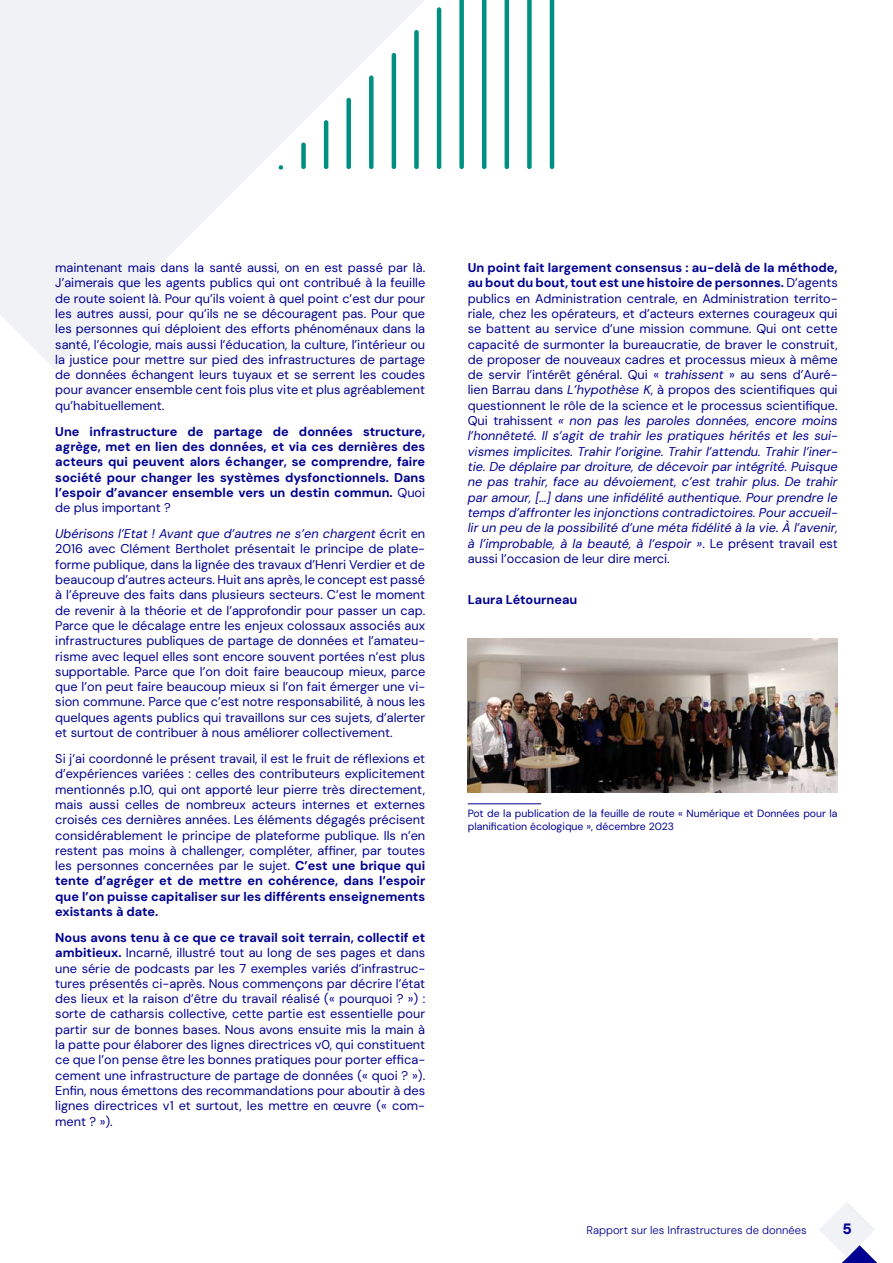
<style>
.page{position:relative;width:893px;height:1263px;background:#fff}
.page>*{position:absolute;margin:0;border:0;box-sizing:border-box;transform-origin:0 0}
.t1{font:900 15px "DM Sans";color:#000091}
.t2{font:12.75px/15.3px "DM Sans";color:#000091;text-align:justify}
.t3{font:italic 12.75px/15.3px "DM Sans";color:#000091;text-align:justify}
.t4{font:700 12.75px/15.3px "DM Sans";color:#000091;text-align:justify}
.t5{font:300 11.25px "DM Sans";color:#000091}
.t6{font:10.5px/12.6px "DM Sans";color:#000091}
.s1{font-weight:400}
.s2{font-style:italic}
.s3{font-weight:700}
.s4{font-weight:700;font-style:normal}
.s5{font-style:normal}
</style>
<div class="page">
<svg style="left:0;top:0;width:424px;height:369px;fill:#f0f2f6"></svg>
<svg style="left:550px;top:0;width:4px;height:169px"></svg>
<svg style="left:527px;top:0;width:5px;height:169px"></svg>
<svg style="left:505px;top:0;width:4px;height:169px"></svg>
<svg style="left:482px;top:0;width:4px;height:169px"></svg>
<svg style="left:459px;top:0;width:5px;height:169px"></svg>
<hr style="left:437px;top:7px;width:4px;height:162px;background:#009081;border-radius:2px">
<div style="left:414px;top:30px;width:5px;height:139px;background:#009081;border-radius:2px"></div>
<hr style="left:392px;top:53px;width:4px;height:116px;background:#009081;border-radius:2px">
<div style="left:369px;top:75px;width:5px;height:94px;background:#009081;border-radius:2px"></div>
<div style="left:346px;top:98px;width:5px;height:71px;background:#009081;border-radius:2px"></div>
<hr style="left:324px;top:120px;width:4px;height:49px;background:#009081;border-radius:2px">
<div style="left:301px;top:142px;width:5px;height:27px;background:#009081;border-radius:2px"></div>
<svg style="left:278px;top:165px;width:5px;height:5px"></svg>
<img style="left:468px;top:638px;width:370px;height:155px">
<hr style="left:468px;top:803px;width:73px;height:1px;background:#000091">
<svg style="left:819px;top:1202px;width:58px;height:61px"></svg>
<p class="t2" style="left:55px;top:260px;width:371px">maintenant mais dans la santé aussi, on en est passé par là.<br>J’aimerais que les agents publics qui ont contribué à la feuille de route soient là. Pour qu’ils voient à quel point c’est dur pour les autres aussi, pour qu’ils ne se découragent pas. Pour que les personnes qui déploient des efforts phénoménaux dans la santé, l’écologie, mais aussi l’éducation, la culture, l’intérieur ou la justice pour mettre sur pied des infrastructures de partage de données échangent leurs tuyaux et se serrent les coudes pour avancer ensemble cent fois plus vite et plus agréablement qu’habituellement.</p>
<p class="t4" style="left:55px;top:424px;width:371px">Une infrastructure de partage de données structure, agrège, met en lien des données, et via ces dernières des acteurs qui peuvent alors échanger, se comprendre, faire société pour changer les systèmes dysfonctionnels. Dans l’espoir d’avancer ensemble vers un destin commun. <span class="s1">Quoi de plus important ?</span></p>
<p class="t2" style="left:55px;top:526px;width:371px"><span class="s2">Ubérisons l’Etat ! Avant que d’autres ne s’en chargent</span> écrit en 2016 avec Clément Bertholet présentait le principe de plate&shy;forme publique, dans la lignée des travaux d’Henri Verdier et de beaucoup d’autres acteurs. Huit ans après, le concept est passé à l’épreuve des faits dans plusieurs secteurs. C’est le moment de revenir à la théorie et de l’approfondir pour passer un cap.<br>Parce que le décalage entre les enjeux colossaux associés aux infrastructures publiques de partage de données et l’amateu&shy;risme avec lequel elles sont encore souvent portées n’est plus supportable. Parce que l’on doit faire beaucoup mieux, parce que l’on peut faire beaucoup mieux si l’on fait émerger une vi&shy;sion commune. Parce que c’est notre responsabilité, à nous les quelques agents publics qui travaillons sur ces sujets, d’alerter et surtout de contribuer à nous améliorer collectivement.</p>
<p class="t2" style="left:55px;top:751px;width:371px">Si j’ai coordonné le présent travail, il est le fruit de réflexions et d’expériences variées : celles des contributeurs explicitement mentionnés p.10, qui ont apporté leur pierre très directement, mais aussi celles de nombreux acteurs internes et externes croisés ces dernières années. Les éléments dégagés précisent considérablement le principe de plateforme publique. Ils n’en restent pas moins à challenger, compléter, affiner, par toutes les personnes concernées par le sujet. <span class="s3">C’est une brique qui tente d’agréger et de mettre en cohérence, dans l’espoir que l’on puisse capitaliser sur les différents enseignements existants à date.</span></p>
<p class="t2" style="left:55px;top:930px;width:371px"><span class="s3">Nous avons tenu à ce que ce travail soit terrain, collectif et ambitieux.</span> Incarné, illustré tout au long de ses pages et dans une série de podcasts par les 7 exemples variés d’infrastruc&shy;tures présentés ci-après. Nous commençons par décrire l’état des lieux et la raison d’être du travail réalisé (« pourquoi ? ») : sorte de catharsis collective, cette partie est essentielle pour partir sur de bonnes bases. Nous avons ensuite mis la main à la patte pour élaborer des lignes directrices v0, qui constituent ce que l’on pense être les bonnes pratiques pour porter effica&shy;cement une infrastructure de partage de données (« quoi ? »).<br>Enfin, nous émettons des recommandations pour aboutir à des lignes directrices v1 et surtout, les mettre en œuvre (« com&shy;ment ? »).</p>
<p class="t3" style="left:468px;top:260px;width:371px"><span class="s4">Un point fait largement consensus : au-delà de la méthode, au bout du bout, tout est une histoire de personnes.</span> <span class="s5">D’agents publics en Administration centrale, en Administration territo&shy;riale, chez les opérateurs, et d’acteurs externes courageux qui se battent au service d’une mission commune. Qui ont cette capacité de surmonter la bureaucratie, de braver le construit, de proposer de nouveaux cadres et processus mieux à même de servir l’intérêt général. Qui «</span> trahissent <span class="s5">» au sens d’Auré&shy;lien Barrau dans</span> L’hypothèse K<span class="s5">, à propos des scientifiques qui questionnent le rôle de la science et le processus scientifique.<br>Qui trahissent</span> « non pas les paroles données, encore moins l’honnêteté. Il s’agit de trahir les pratiques hérités et les sui&shy;vismes implicites. Trahir l’origine. Trahir l’attendu. Trahir l’iner&shy;tie. De déplaire par droiture, de décevoir par intégrité. Puisque ne pas trahir, face au dévoiement, c’est trahir plus. De trahir par amour, […] dans une infidélité authentique. Pour prendre le temps d’affronter les injonctions contradictoires. Pour accueil&shy;lir un peu de la possibilité d’une méta fidélité à la vie. À l’avenir, à l’improbable, à la beauté, à l’espoir »<span class="s5">. Le présent travail est aussi l’occasion de leur dire merci.</span></p>
<p class="t4" style="left:468px;top:592px;width:111px">Laura Létourneau</p>
<p class="t6" style="left:468px;top:807px;width:371px">Pot de la publication de la feuille de route « Numérique et Données pour la planification écologique », décembre 2023</p>
<p class="t5" style="left:587px;top:1223px;width:221px">Rapport sur les Infrastructures de données</p>
<p class="t1" style="left:842px;top:1220px;width:11px">5</p>
</div>
